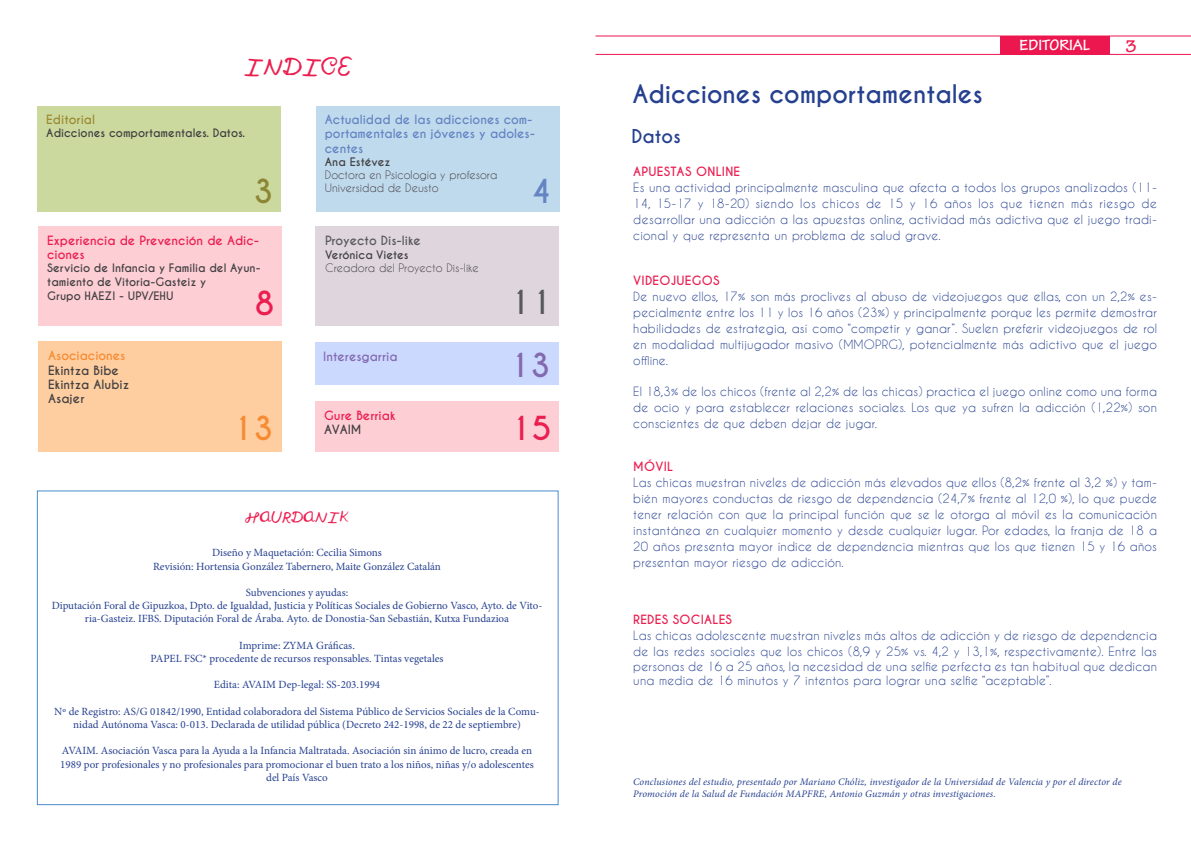
<style>
.page{position:relative;width:1191px;height:842px;background:#fff}
.page>*{position:absolute;margin:0;border:0;box-sizing:border-box;transform-origin:0 0}
.t1{font:700 31px "Caviar Dreams";color:#eb1e50}
.t2{font:700 31px "Caviar Dreams";color:#58595b}
.t3{font:700 31px "Caviar Dreams";color:#826aaf}
.t4{font:700 31px "Caviar Dreams";color:#f68b33}
.t5{font:700 31px "Caviar Dreams";color:#8c8735}
.t6{font:700 31px "Caviar Dreams";color:#6484c3}
.t7{font:30px "Nowherebound";color:#eb1e50}
.t8{font:700 24px "Caviar Dreams";color:#25408f}
.t9{font:19px "Nowherebound";color:#eb1e50}
.t10{font:700 18px "Caviar Dreams";color:#25408f}
.t11{font:700 18px "Tekton Pro";color:#eb1e50}
.t12{font:700 16px "Tekton Pro";color:#fff}
.t13{font:12px/16px "Caviar Dreams";letter-spacing:.02em;color:#25408f;text-align:justify}
.t14{font:700 12px/14.4px "Caviar Dreams";letter-spacing:.01em;color:#eb1e50}
.t15{font:700 12px/14.4px "Caviar Dreams";color:#6484c3}
.t16{font:700 12px/14.4px "Caviar Dreams";color:#414042}
.t17{font:700 12px "Caviar Dreams";color:#58595b}
.t18{font:700 12px "Caviar Dreams";color:#826aaf}
.t19{font:700 12px "Caviar Dreams";color:#f68b33}
.t20{font:700 12px "Caviar Dreams";color:#9a8a32}
.t21{font:11px/13.2px "Minion Pro";color:#25408f;text-align:center}
.t22{font:700 11px/13.2px "Caviar Dreams";color:#414042}
.t23{font:11px/13.2px "Caviar Dreams";color:#414042}
.t24{font:italic 10px/12px "Minion Pro";letter-spacing:.015em;color:#25408f}
</style>
<div class="page">
<hr style="left:595px;top:36px;width:596px;height:1px;background:#ed174f">
<hr style="left:595px;top:54px;width:596px;height:1px;background:#ed174f">
<div style="left:1000px;top:37px;width:109px;height:18px;background:#ed174f"></div>
<div style="left:37px;top:106px;width:244px;height:106px;background:#ccd99e"></div>
<div style="left:316px;top:106px;width:243px;height:106px;background:#c0daed"></div>
<div style="left:38px;top:226px;width:244px;height:100px;background:#feced5"></div>
<div style="left:37px;top:490px;width:521px;height:315px;border:1px solid #4a8ccc"></div>
<div style="left:315px;top:226px;width:243px;height:100px;background:#dfd6dd"></div>
<div style="left:315px;top:342px;width:243px;height:43px;background:#ccd9ff"></div>
<div style="left:38px;top:342px;width:244px;height:110px;background:#ffcea0"></div>
<div style="left:315px;top:401px;width:243px;height:51px;background:#feced5"></div>
<h2 class="t7" style="left:244px;top:52px;width:110px">INDICE</h2>
<p class="t20" style="left:46px;top:112px;width:50px">Editorial</p>
<p class="t22" style="left:46px;top:126px;width:200px">Adicciones comportamentales. Datos.</p>
<h1 class="t5" style="left:254px;top:172px;width:21px">3</h1>
<p class="t15" style="left:325px;top:112px;width:212px">Actualidad de las adicciones com&shy;portamentales en jóvenes y adoles&shy;centes</p>
<p class="t22" style="left:325px;top:155px;width:67px">Ana Estévez</p>
<p class="t23" style="left:325px;top:168px;width:174px">Doctora en Psicología y profesora<br>Universidad de Deusto</p>
<h1 class="t6" style="left:531px;top:172px;width:22px">4</h1>
<p class="t14" style="left:47px;top:233px;width:213px">Experiencia de Prevención de Adic&shy;ciones</p>
<p class="t22" style="left:47px;top:262px;width:215px">Servicio de Infancia y Familia del Ayun&shy;tamiento de Vitoria-Gasteiz y</p>
<p class="t22" style="left:47px;top:289px;width:128px">Grupo HAEZI - UPV/EHU</p>
<h1 class="t1" style="left:255px;top:284px;width:21px">8</h1>
<p class="t17" style="left:325px;top:234px;width:97px">Proyecto Dis-like</p>
<p class="t22" style="left:325px;top:248px;width:85px">Verónica Vietes</p>
<p class="t23" style="left:325px;top:261px;width:155px">Creadora del Proyecto Dis-like</p>
<h1 class="t2" style="left:509px;top:283px;width:45px">11</h1>
<p class="t19" style="left:48px;top:348px;width:79px">Asociaciones</p>
<p class="t16" style="left:48px;top:363px;width:83px">Ekintza Bibe<br>Ekintza Alubiz<br>Asajer</p>
<p class="t18" style="left:323px;top:349px;width:76px">Interesgarria</p>
<h1 class="t3" style="left:509px;top:347px;width:43px">13</h1>
<h1 class="t4" style="left:232px;top:409px;width:43px">13</h1>
<p class="t14" style="left:324px;top:408px;width:73px">Gure Berriak</p>
<p class="t16" style="left:324px;top:423px;width:39px">AVAIM</p>
<h1 class="t1" style="left:510px;top:410px;width:43px">15</h1>
<h3 class="t9" style="left:245px;top:508px;width:105px">HAURDANIK</h3>
<p class="t21" style="left:153px;top:546px;width:289px">Diseño y Maquetación: Cecilia Simons<br>Revisión: Hortensia González Tabernero, Maite González Catalán</p>
<p class="t21" style="left:52px;top:586px;width:492px">Subvenciones y ayudas:<br>Diputación Foral de Gipuzkoa, Dpto. de Igualdad, Justicia y Políticas Sociales de Gobierno Vasco, Ayto. de Vito&shy;ria-Gasteiz. IFBS. Diputación Foral de Áraba. Ayto. de Donostia-San Sebastián, Kutxa Fundazioa</p>
<p class="t21" style="left:150px;top:639px;width:294px">Imprime: ZYMA Gráficas.<br>PAPEL FSC* procedente de recursos responsables. Tintas vegetales</p>
<p class="t21" style="left:214px;top:678px;width:168px">Edita: AVAIM Dep-legal: SS-203.1994</p>
<p class="t21" style="left:54px;top:705px;width:487px">Nº de Registro: AS/G 01842/1990, Entidad colaboradora del Sistema Público de Servicios Sociales de la Comu&shy;nidad Autónoma Vasca: 0-013. Declarada de utilidad pública (Decreto 242-1998, de 22 de septiembre)</p>
<p class="t21" style="left:60px;top:744px;width:475px">AVAIM. Asociación Vasca para la Ayuda a la Infancia Maltratada. Asociación sin ánimo de lucro, creada en<br>1989 por profesionales y no profesionales para promocionar el buen trato a los niños, niñas y/o adolescentes del País Vasco</p>
<h3 class="t8" style="left:632px;top:79px;width:352px">Adicciones comportamentales</h3>
<h3 class="t12" style="left:1012px;top:36px;width:82px">DE INTERÉS</h3>
<h3 class="t12" style="left:1019px;top:36px;width:72px">EDITORIAL</h3>
<h3 class="t11" style="left:1125px;top:35px;width:13px">3</h3>
<h3 class="t10" style="left:631px;top:125px;width:51px">Datos</h3>
<p class="t14" style="left:633px;top:165px;width:108px">APUESTAS ONLINE</p>
<p class="t13" style="left:633px;top:180px;width:525px">Es una actividad principalmente masculina que afecta a todos los grupos analizados (11- 14, 15-17 y 18-20) siendo los chicos de 15 y 16 años los que tienen más riesgo de desarrollar una adicción a las apuestas online, actividad más adictiva que el juego tradi&shy;cional y que representa un problema de salud grave.</p>
<p class="t14" style="left:633px;top:274px;width:88px">VIDEOJUEGOS</p>
<p class="t13" style="left:633px;top:288px;width:525px">De nuevo ellos, 17% son más proclives al abuso de videojuegos que ellas, con un 2,2% es&shy;pecialmente entre los 11 y los 16 años (23%) y principalmente porque les permite demostrar habilidades de estrategia, así como “competir y ganar”. Suelen preferir videojuegos de rol en modalidad multijugador masivo (MMOPRG), potencialmente más adictivo que el juego offline.</p>
<p class="t13" style="left:633px;top:383px;width:525px">El 18,3% de los chicos (frente al 2,2% de las chicas) practica el juego online como una forma de ocio y para establecer relaciones sociales. Los que ya sufren la adicción (1,22%) son conscientes de que deben dejar de jugar.</p>
<p class="t14" style="left:633px;top:459px;width:41px">MÓVIL</p>
<p class="t13" style="left:633px;top:474px;width:525px">Las chicas muestran niveles de adicción más elevados que ellos (8,2% frente al 3,2 %) y tam&shy;bién mayores conductas de riesgo de dependencia (24,7% frente al 12,0 %), lo que puede tener relación con que la principal función que se le otorga al móvil es la comunicación instantánea en cualquier momento y desde cualquier lugar. Por edades, la franja de 18 a 20 años presenta mayor índice de dependencia mientras que los que tienen 15 y 16 años presentan mayor riesgo de adicción.</p>
<p class="t14" style="left:633px;top:613px;width:100px">REDES SOCIALES</p>
<p class="t13" style="left:633px;top:628px;width:525px">Las chicas adolescente muestran niveles más altos de adicción y de riesgo de dependencia de las redes sociales que los chicos (8,9 y 25% vs. 4,2 y 13,1%, respectivamente). Entre las</p>
<p class="t13" style="left:633px;top:659px;width:525px;line-height:14.4px">personas de 16 a 25 años, la necesidad de una selfie perfecta es tan habitual que dedican una media de 16 minutos y 7 intentos para lograr una selfie “aceptable”.</p>
<p class="t24" style="left:633px;top:776px;width:490px">Conclusiones del estudio, presentado por Mariano Chóliz, investigador de la Universidad de Valencia y por el director de<br>Promoción de la Salud de Fundación MAPFRE, Antonio Guzmán y otras investigaciones.</p>
</div>
